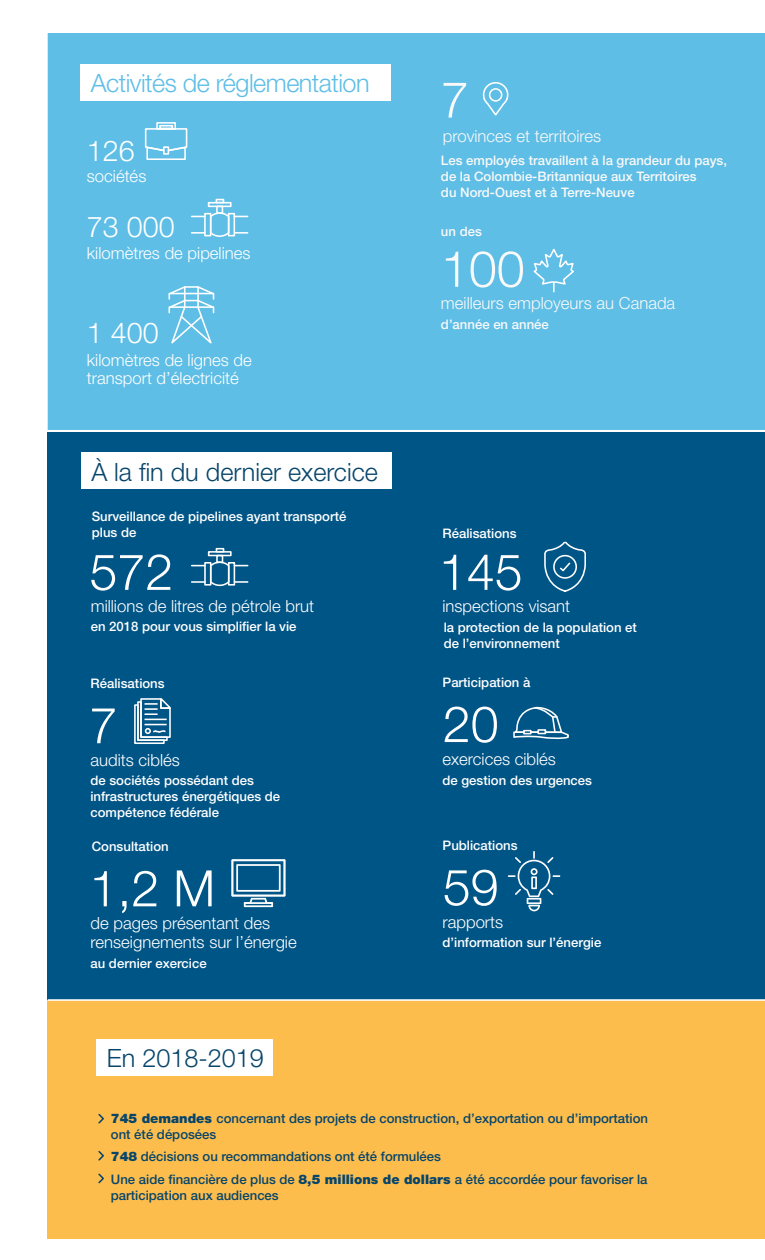
<style>
.page{position:relative;width:765px;height:1260px;background:#fff}
.page>*{position:absolute;margin:0;border:0;box-sizing:border-box;transform-origin:0 0}
.t1{font:300 50.25px "Helvetica Neue LT Std";color:#fff}
.t2{font:300 50.25px "Helvetica Neue LT Std";color:#f9f9f9}
.t3{font:300 28.75px "Helvetica Neue LT Std";color:#fff}
.t4{font:300 25.25px "Helvetica Neue LT Std";color:#07456b}
.t5{font:300 25.25px "Helvetica Neue LT Std";letter-spacing:-.02em;color:#5fbee6}
.t6{font:300 16.75px/18.8px "Helvetica Neue LT Std";color:#fff}
.t7{font:300 16.75px "Helvetica Neue LT Std";color:#f9f9f9}
.t8{font:500 13.12px/15.8px "Helvetica Neue LT Std";color:#fff}
.t9{font:500 13.12px/15.8px "Helvetica Neue LT Std";color:#07456b}
.t10{font:500 13.12px/15.8px "Helvetica Neue LT Std";color:#f9f9f9}
.s1{font-weight:900}
</style>
<div class="page">
<div style="left:48px;top:432px;width:717px;height:568px;background:#005587"></div>
<div style="left:48px;top:1000px;width:717px;height:239px;background:#fdbd4d"></div>
<div style="left:48px;top:33px;width:717px;height:397px;background:#5fbee6"></div>
<div style="left:81px;top:453px;width:310px;height:36px;background:#fff"></div>
<div style="left:81px;top:65px;width:310px;height:36px;background:#fff"></div>
<svg style="left:481px;top:81px;width:29px;height:37px"></svg>
<svg style="left:144px;top:121px;width:44px;height:40px;background:#83cceb"></svg>
<svg style="left:533px;top:249px;width:42px;height:43px;background:#76c7e9"></svg>
<svg style="left:168px;top:285px;width:47px;height:63px;background:#7ecaea"></svg>
<svg style="left:192px;top:199px;width:56px;height:39px;background:#7ac9ea"></svg>
<div style="left:208px;top:202px;width:24px;height:5px;border:2px solid #fff"></div>
<svg style="left:544px;top:542px;width:42px;height:50px"></svg>
<svg style="left:134px;top:698px;width:37px;height:46px"></svg>
<svg style="left:513px;top:706px;width:56px;height:33px"></svg>
<hr style="left:48px;top:999px;width:717px;height:2px;background:#fff">
<svg style="left:98px;top:1113px;width:6px;height:11px"></svg>
<svg style="left:98px;top:1151px;width:6px;height:10px"></svg>
<svg style="left:98px;top:1173px;width:6px;height:11px"></svg>
<svg style="left:232px;top:859px;width:53px;height:48px"></svg>
<hr style="left:244px;top:902px;width:29px;height:2px;background:#fff">
<svg style="left:192px;top:548px;width:56px;height:39px"></svg>
<div style="left:208px;top:551px;width:24px;height:5px;border:2px solid #fff"></div>
<div style="left:96px;top:1039px;width:177px;height:36px;background:#fff"></div>
<svg style="left:508px;top:851px;width:52px;height:60px"></svg>
<p class="t5" style="left:91px;top:68px;width:280px">Activités de réglementation</p>
<p class="t3" style="left:87px;top:133px;width:49px">126</p>
<p class="t6" style="left:87px;top:167px;width:61px">sociétés</p>
<p class="t3" style="left:87px;top:209px;width:89px">73 000</p>
<p class="t6" style="left:87px;top:243px;width:165px">kilomètres de pipelines</p>
<p class="t3" style="left:87px;top:316px;width:73px">1 400</p>
<p class="t6" style="left:87px;top:350px;width:166px">kilomètres de lignes de transport d’électricité</p>
<p class="t4" style="left:91px;top:457px;width:288px">À la fin du dernier exercice</p>
<p class="t8" style="left:92px;top:509px;width:256px">Surveillance de pipelines ayant transporté plus de</p>
<p class="t1" style="left:90px;top:541px;width:85px">572</p>
<p class="t8" style="left:91px;top:618px;width:207px">en 2018 pour vous simplifier la vie</p>
<p class="t6" style="left:91px;top:596px;width:225px">millions de litres de pétrole brut</p>
<p class="t2" style="left:441px;top:69px;width:29px">7</p>
<p class="t10" style="left:441px;top:152px;width:288px">Les employés travaillent à la grandeur du pays, de la Colombie-Britannique aux Territoires<br>du Nord-Ouest et à Terre-Neuve</p>
<p class="t7" style="left:443px;top:126px;width:160px">provinces et territoires</p>
<p class="t10" style="left:441px;top:224px;width:42px">un des</p>
<p class="t2" style="left:441px;top:238px;width:85px">100</p>
<p class="t10" style="left:441px;top:316px;width:109px">d’année en année</p>
<p class="t7" style="left:441px;top:293px;width:236px">meilleurs employeurs au Canada</p>
<p class="t8" style="left:443px;top:526px;width:76px">Réalisations</p>
<p class="t1" style="left:439px;top:541px;width:85px">145</p>
<p class="t8" style="left:444px;top:620px;width:195px">la protection de la population et de l’environnement</p>
<p class="t6" style="left:443px;top:596px;width:129px">inspections visant</p>
<p class="t8" style="left:91px;top:675px;width:76px">Réalisations</p>
<p class="t8" style="left:443px;top:674px;width:89px">Participation à</p>
<p class="t1" style="left:90px;top:695px;width:29px">7</p>
<p class="t8" style="left:90px;top:773px;width:191px">de sociétés possédant des infrastructures énergétiques de compétence fédérale</p>
<p class="t6" style="left:91px;top:750px;width:91px">audits ciblés</p>
<p class="t1" style="left:443px;top:693px;width:57px">20</p>
<p class="t8" style="left:443px;top:773px;width:151px">de gestion des urgences</p>
<p class="t6" style="left:443px;top:749px;width:115px">exercices ciblés</p>
<p class="t8" style="left:92px;top:838px;width:78px">Consultation</p>
<p class="t8" style="left:443px;top:837px;width:77px">Publications</p>
<p class="t1" style="left:90px;top:858px;width:127px">1,2 M</p>
<p class="t6" style="left:91px;top:914px;width:208px">de pages présentant des renseignements sur l’énergie</p>
<p class="t8" style="left:90px;top:955px;width:118px">au dernier exercice</p>
<p class="t4" style="left:107px;top:1043px;width:159px">En 2018-2019</p>
<p class="t1" style="left:443px;top:857px;width:57px">59</p>
<p class="t8" style="left:443px;top:935px;width:160px">d’information sur l’énergie</p>
<p class="t6" style="left:443px;top:912px;width:62px">rapports</p>
<p class="t9" style="left:111px;top:1110px;width:539px"><span class="s1">745 demandes</span> concernant des projets de construction, d’exportation ou d’importation ont été déposées</p>
<p class="t9" style="left:111px;top:1145px;width:538px;line-height:23px"><span class="s1">748</span> décisions ou recommandations ont été formulées<br>Une aide financière de plus de <span class="s1">8,5 millions de dollars</span> a été accordée pour favoriser la</p>
<p class="t9" style="left:111px;top:1188px;width:169px">participation aux audiences</p>
</div>
